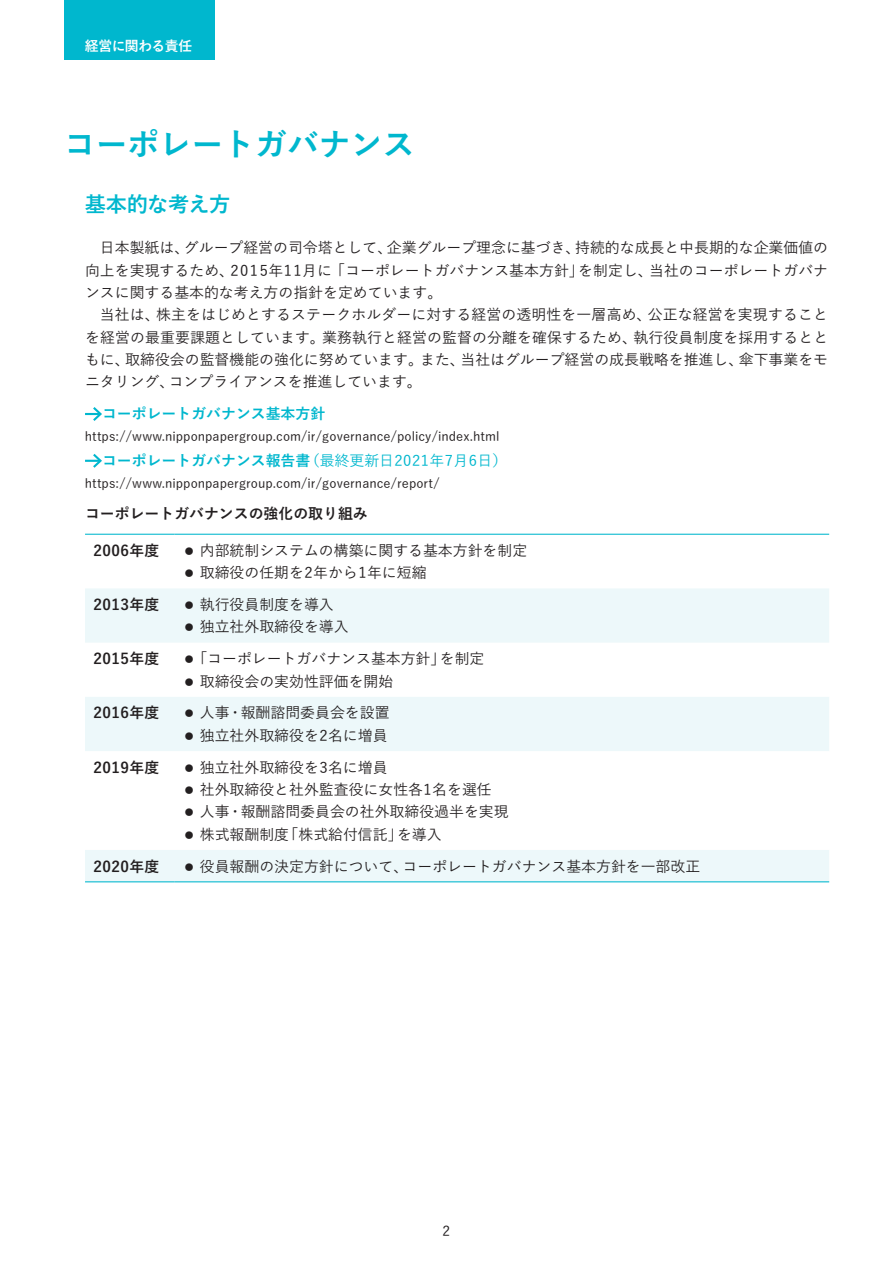
<style>
.page{position:relative;width:893px;height:1263px;background:#fff}
.page>*{position:absolute;margin:0;border:0;box-sizing:border-box;transform-origin:0 0}
.t1{font:700 31.95px "Yu Go";color:#00b7ce}
.t2{font:700 21.3px "Yu Go";letter-spacing:-.025em;color:#00b7ce}
.t3{font:500 14.85px/22.4px "Yu Go";color:#231f20}
.t4{font:700 14.85px "Yu Go";letter-spacing:.015em;color:#231f20}
.t5{font:500 14.85px "Yu Go";letter-spacing:.03em;color:#00b7ce}
.t6{font:700 14.85px "Yu Go";color:#00b7ce}
.t7{font:700 13.8px "Yu Go";letter-spacing:-.04em;color:#fff}
.t8{font:500 13.8px "Yu Go";color:#231f20}
.t9{font:500 12.75px "Yu Go";letter-spacing:.005em;color:#231f20}
.s1{font-weight:700}
.s2{font-size:12.75px}
</style>
<div class="page">
<div style="left:64px;top:0;width:151px;height:60px;background:#00b7ce"></div>
<svg style="left:85px;top:407px;width:17px;height:14px"></svg>
<svg style="left:85px;top:454px;width:17px;height:14px"></svg>
<svg style="left:85px;top:588px;width:744px;height:293px"></svg>
<hr style="left:85px;top:534px;width:89px;height:1px;background:#00b7ce">
<hr style="left:174px;top:534px;width:655px;height:1px;background:#00b7ce">
<hr style="left:85px;top:881px;width:89px;height:1px;background:#00b7ce">
<hr style="left:174px;top:881px;width:655px;height:1px;background:#00b7ce">
<p class="t7" style="left:85px;top:39px;width:109px">経営に関わる責任</p>
<h1 class="t1" style="left:64px;top:126px;width:352px">コーポレートガバナンス</h1>
<h2 class="t2" style="left:85px;top:192px;width:147px">基本的な考え方</h2>
<p class="t3" style="left:85px;top:235px;width:745px;text-align:justify;text-indent:15px">日本製紙は、グループ経営の司令塔として、企業グループ理念に基づき、持続的な成長と中長期的な企業価値の向上を実現するため、2015年11月に 「コーポレートガバナンス基本方針」を制定し、当社のコーポレートガバナンスに関する基本的な考え方の指針を定めています。</p>
<p class="t3" style="left:85px;top:302px;width:745px;text-align:justify;text-indent:15px">当社は、株主をはじめとするステークホルダーに対する経営の透明性を一層高め、公正な経営を実現することを経営の最重要課題としています。業務執行と経営の監督の分離を確保するため、執行役員制度を採用するとともに、取締役会の監督機能の強化に努めています。また、当社はグループ経営の成長戦略を推進し、傘下事業をモニタリング、コンプライアンスを推進しています。</p>
<p class="t6" style="left:102px;top:405px;width:225px">コーポレートガバナンス基本方針</p>
<p class="t9" style="left:85px;top:424px;width:416px">https://www.nipponpapergroup.com/ir/governance/policy/index.html</p>
<p class="t5" style="left:102px;top:447px;width:407px"><span class="s1">コーポレートガバナンス報告書</span>（最終更新日2021年7月6日）</p>
<p class="t9" style="left:85px;top:471px;width:356px">https://www.nipponpapergroup.com/ir/governance/report/</p>
<p class="t4" style="left:85px;top:505px;width:284px">コーポレートガバナンスの強化の取り組み</p>
<p class="t4" style="left:94px;top:542px;width:67px">2006年度</p>
<p class="t3" style="left:183px;top:537px;width:346px"><span class="s2">⃝</span> 内部統制システムの構築に関する基本方針を制定<span class="s2">⃝</span> 取締役の任期を2年から1年に短縮</p>
<p class="t4" style="left:94px;top:596px;width:67px">2013年度</p>
<p class="t3" style="left:183px;top:591px;width:167px"><span class="s2">⃝</span> 執行役員制度を導入<span class="s2">⃝</span> 独立社外取締役を導入</p>
<p class="t4" style="left:94px;top:650px;width:67px">2015年度</p>
<p class="t3" style="left:183px;top:646px;width:303px"><span class="s2">⃝</span>「コーポレートガバナンス基本方針」を制定<span class="s2">⃝</span> 取締役会の実効性評価を開始</p>
<p class="t4" style="left:94px;top:705px;width:67px">2016年度</p>
<p class="t3" style="left:183px;top:700px;width:208px"><span class="s2">⃝</span> 人事・報酬諮問委員会を設置<span class="s2">⃝</span> 独立社外取締役を2名に増員</p>
<p class="t4" style="left:94px;top:759px;width:67px">2019年度</p>
<p class="t3" style="left:183px;top:754px;width:327px"><span class="s2">⃝</span> 独立社外取締役を3名に増員<br><span class="s2">⃝</span> 社外取締役と社外監査役に女性各1名を選任<br><span class="s2">⃝</span> 人事・報酬諮問委員会の社外取締役過半を実現<span class="s2">⃝</span> 株式報酬制度「株式給付信託」を導入</p>
<p class="t4" style="left:94px;top:858px;width:67px">2020年度</p>
<p class="t3" style="left:183px;top:853px;width:519px"><span class="s2">⃝</span> 役員報酬の決定方針について、コーポレートガバナンス基本方針を一部改正</p>
<p class="t8" style="left:443px;top:1218px;width:9px">2</p>
</div>
